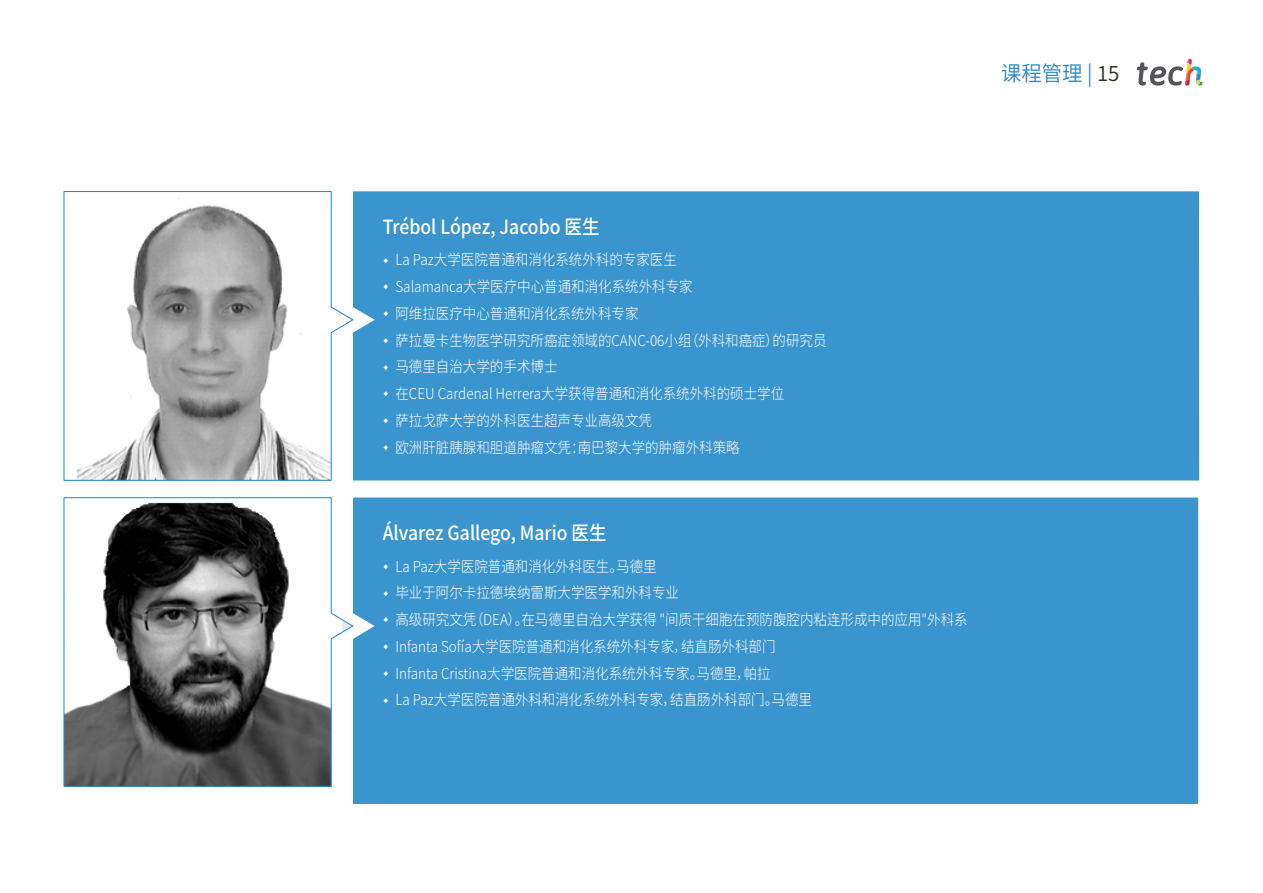
<style>
.page{position:relative;width:1263px;height:893px;background:#fff}
.page>*{position:absolute;margin:0;border:0;box-sizing:border-box;transform-origin:0 0}
.t1{font:21px "Source Han Sans CN";color:#2488c9}
.t2{font:500 19.5px "Source Han Sans CN";color:#fff;scale:.9 1}
.t3{font:300 15px/26.7px "Source Han Sans CN";color:#fff;scale:.9 1}
.s1{color:#312e20}
</style>
<div class="page">
<svg style="left:1137px;top:59px;width:65px;height:27px"></svg>
<div style="left:353px;top:497px;width:845px;height:307px;background:#3a94ce"></div>
<div style="left:353px;top:191px;width:846px;height:289px;background:#3a94ce"></div>
<svg style="left:64px;top:191px;width:289px;height:290px"></svg>
<svg style="left:64px;top:497px;width:289px;height:290px"></svg>
<svg style="left:384px;top:564px;width:4px;height:5px"></svg>
<svg style="left:384px;top:591px;width:4px;height:5px"></svg>
<svg style="left:384px;top:617px;width:4px;height:5px"></svg>
<svg style="left:384px;top:644px;width:4px;height:5px"></svg>
<svg style="left:384px;top:671px;width:4px;height:5px"></svg>
<svg style="left:384px;top:698px;width:4px;height:5px"></svg>
<svg style="left:384px;top:258px;width:4px;height:5px"></svg>
<svg style="left:384px;top:285px;width:4px;height:5px"></svg>
<svg style="left:384px;top:311px;width:4px;height:5px"></svg>
<svg style="left:384px;top:338px;width:4px;height:5px"></svg>
<svg style="left:384px;top:365px;width:4px;height:5px"></svg>
<svg style="left:384px;top:392px;width:4px;height:5px"></svg>
<svg style="left:384px;top:418px;width:4px;height:5px"></svg>
<svg style="left:384px;top:445px;width:4px;height:5px"></svg>
<h1 class="t1" style="left:1001px;top:61px;width:120px">课程管理 | <span class="s1">15</span></h1>
<h2 class="t2" style="left:383px;top:216px;width:243px">Trébol López, Jacobo 医生</h2>
<p class="t3" style="left:395px;top:247px;width:480px">La Paz大学医院普通和消化系统外科的专家医生<br>Salamanca大学医疗中心普通和消化系统外科专家<br>阿维拉医疗中心普通和消化系统外科专家<br>萨拉曼卡生物医学研究所癌症领域的CANC-06小组（外科和癌症）的研究员马德里自治大学的手术博士<br>在CEU Cardenal Herrera大学获得普通和消化系统外科的硕士学位<br>萨拉戈萨大学的外科医生超声专业高级文凭<br>欧洲肝脏胰腺和胆道肿瘤文凭：南巴黎大学的肿瘤外科策略</p>
<h2 class="t2" style="left:383px;top:522px;width:250px">Álvarez Gallego, Mario 医生</h2>
<p class="t3" style="left:395px;top:553px;width:637px">La Paz大学医院普通和消化外科医生。马德里<br>毕业于阿尔卡拉德埃纳雷斯大学医学和外科专业<br>高级研究文凭（DEA）。在马德里自治大学获得 "间质干细胞在预防腹腔内粘连形成中的应用"外科系Infanta Sofía大学医院普通和消化系统外科专家，结直肠外科部门<br>Infanta Cristina大学医院普通和消化系统外科专家。马德里，帕拉<br>La Paz大学医院普通外科和消化系统外科专家，结直肠外科部门。马德里</p>
</div>
